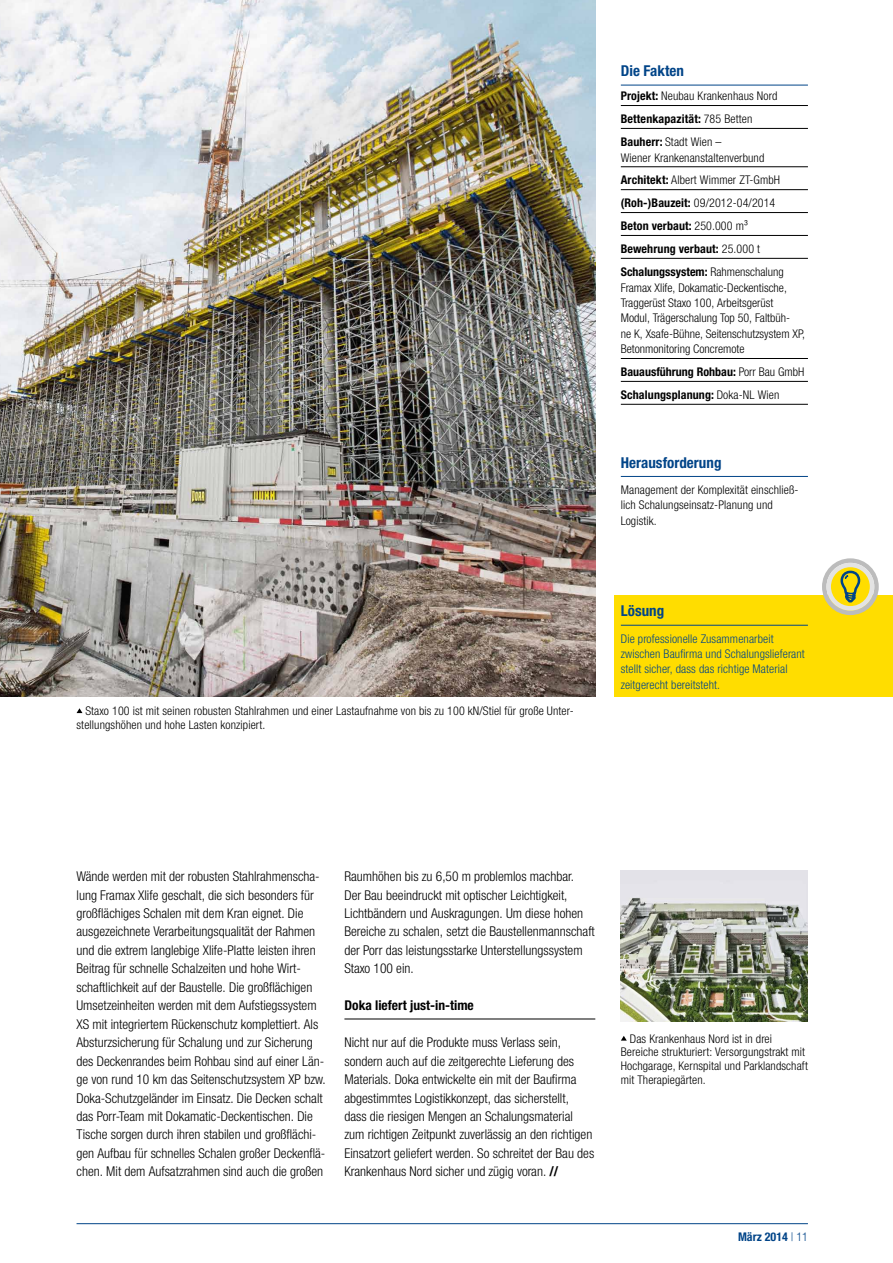
<style>
.page{position:relative;width:893px;height:1263px;background:#fff}
.page>*{position:absolute;margin:0;border:0;box-sizing:border-box;transform-origin:0 0}
.t1{font:700 condensed 15px "Helvetica Neue LTW1 G";color:#048}
.t2{font:300 condensed 13.5px/18.5px "Helvetica Neue LTW1 G";color:#000}
.t3{font:700 condensed 13.5px "Helvetica Neue LTW1 G";color:#000}
.t4{font:300 condensed 12px/23px "Helvetica Neue LTW1 G";letter-spacing:.01em;color:#000}
.t5{font:300 condensed 12px/15.3px "Helvetica Neue LTW1 G";letter-spacing:.01em;color:#048}
.t6{font:700 condensed 12px/23px "Helvetica Neue LTW1 G";color:#000}
.t7{font:700 condensed 12px "Helvetica Neue LTW1 G";color:#048}
.s1{font-weight:700}
.s2{font-weight:300}
</style>
<div class="page">
<hr style="left:77px;top:1223px;width:731px;height:1px;background:#048">
<div style="left:614px;top:595px;width:279px;height:101px;background:#fd0"></div>
<hr style="left:621px;top:85px;width:187px;height:1px;background:#048">
<hr style="left:621px;top:105px;width:187px;height:1px;background:#000">
<hr style="left:621px;top:128px;width:187px;height:1px;background:#000">
<hr style="left:621px;top:166px;width:187px;height:1px;background:#000">
<hr style="left:621px;top:189px;width:187px;height:1px;background:#000">
<hr style="left:621px;top:212px;width:187px;height:1px;background:#000">
<hr style="left:621px;top:235px;width:187px;height:1px;background:#000">
<hr style="left:621px;top:258px;width:187px;height:1px;background:#000">
<hr style="left:621px;top:358px;width:187px;height:1px;background:#000">
<hr style="left:621px;top:381px;width:187px;height:1px;background:#000">
<hr style="left:621px;top:404px;width:187px;height:1px;background:#000">
<hr style="left:621px;top:476px;width:187px;height:1px;background:#048">
<hr style="left:621px;top:625px;width:187px;height:1px;background:#048">
<svg style="left:822px;top:558px;width:57px;height:57px"></svg>
<img style="left:0;top:0;width:595px;height:696px">
<img style="left:621px;top:871px;width:187px;height:151px">
<hr style="left:344px;top:1019px;width:251px;height:1px;background:#000">
<svg style="left:77px;top:708px;width:5px;height:5px"></svg>
<svg style="left:621px;top:1036px;width:6px;height:4px"></svg>
<p class="t4" style="left:77px;top:704px;width:497px;line-height:13.8px;text-indent:9px">Staxo 100 ist mit seinen robusten Stahlrahmen und einer Lastaufnahme von bis zu 100 kN/Stiel für große Unter&shy;stellungshöhen und hohe Lasten konzipiert.</p>
<p class="t1" style="left:621px;top:62px;width:65px">Die Fakten</p>
<p class="t4" style="left:621px;top:85px;width:158px"><span class="s1">Projekt:</span> Neubau Krankenhaus Nord<br><span class="s1">Bettenkapazität:</span> 785 Betten<br><span class="s1">Bauherr:</span> Stadt Wien –</p>
<p class="t4" style="left:621px;top:146px;width:164px">Wiener Krankenanstaltenverbund<br><span class="s1">Architekt:</span> Albert Wimmer ZT-GmbH <span class="s1">(Roh-)Bauzeit:</span> 09/2012-04/2014<br><span class="s1">Beton verbaut:</span> 250.000 m³<br><span class="s1">Bewehrung verbaut:</span> 25.000 t<br><span class="s1">Schalungssystem:</span> Rahmenschalung</p>
<p class="t4" style="left:621px;top:280px;width:186px;line-height:15.5px">Framax Xlife, Dokamatic-Deckentische, Traggerüst Staxo 100, Arbeitsgerüst Modul, Trägerschalung Top 50, Faltbüh-<br>ne K, Xsafe-Bühne, Seitenschutzsystem XP, Betonmonitoring Concremote</p>
<p class="t6" style="left:621px;top:361px;width:185px">Bauausführung Rohbau: <span class="s2">Porr Bau GmbH<br></span>Schalungsplanung: <span class="s2">Doka-NL Wien</span></p>
<p class="t1" style="left:621px;top:453px;width:102px">Herausforderung</p>
<p class="t4" style="left:621px;top:482px;width:179px;line-height:15.3px">Management der Komplexität einschließ&shy;lich Schalungseinsatz-Planung und<br>Logistik.</p>
<p class="t1" style="left:621px;top:602px;width:45px">Lösung</p>
<p class="t5" style="left:621px;top:631px;width:186px">Die professionelle Zusammenarbeit zwischen Baufirma und Schalungslieferant stellt sicher, dass das richtige Material zeitgerecht bereitsteht.</p>
<p class="t2" style="left:77px;top:867px;width:251px">Wände werden mit der robusten Stahlrahmenscha&shy;lung Framax Xlife geschalt, die sich besonders für großflächiges Schalen mit dem Kran eignet. Die ausgezeichnete Verarbeitungsqualität der Rahmen und die extrem langlebige Xlife-Platte leisten ihren Beitrag für schnelle Schalzeiten und hohe Wirt&shy;schaftlichkeit auf der Baustelle. Die großflächigen Umsetzeinheiten werden mit dem Aufstiegssystem XS mit integriertem Rückenschutz komplettiert. Als Absturzsicherung für Schalung und zur Sicherung des Deckenrandes beim Rohbau sind auf einer Län&shy;ge von rund 10 km das Seitenschutzsystem XP bzw.<br>Doka-Schutzgeländer im Einsatz. Die Decken schalt das Porr-Team mit Dokamatic-Deckentischen. Die Tische sorgen durch ihren stabilen und großflächi&shy;gen Aufbau für schnelles Schalen großer Deckenflä&shy;chen. Mit dem Aufsatzrahmen sind auch die großen</p>
<p class="t2" style="left:344px;top:867px;width:252px">Raumhöhen bis zu 6,50 m problemlos machbar.<br>Der Bau beeindruckt mit optischer Leichtigkeit, Lichtbändern und Auskragungen. Um diese hohen Bereiche zu schalen, setzt die Baustellenmannschaft der Porr das leistungsstarke Unterstellungssystem Staxo 100 ein.</p>
<p class="t3" style="left:344px;top:997px;width:131px">Doka liefert just-in-time</p>
<p class="t2" style="left:344px;top:1033px;width:251px">Nicht nur auf die Produkte muss Verlass sein, sondern auch auf die zeitgerechte Lieferung des Materials. Doka entwickelte ein mit der Baufirma abgestimmtes Logistikkonzept, das sicherstellt, dass die riesigen Mengen an Schalungsmaterial zum richtigen Zeitpunkt zuverlässig an den richtigen Einsatzort geliefert werden. So schreitet der Bau des Krankenhaus Nord sicher und zügig voran. <span class="s1">//</span></p>
<p class="t4" style="left:621px;top:1031px;width:189px;line-height:13.8px;text-indent:9px">Das Krankenhaus Nord ist in drei Bereiche strukturiert: Versorgungstrakt mit Hochgarage, Kernspital und Parklandschaft mit Therapiegärten.</p>
<p class="t7" style="left:738px;top:1229px;width:71px">März 2014 <span class="s2">| 11</span></p>
</div>
